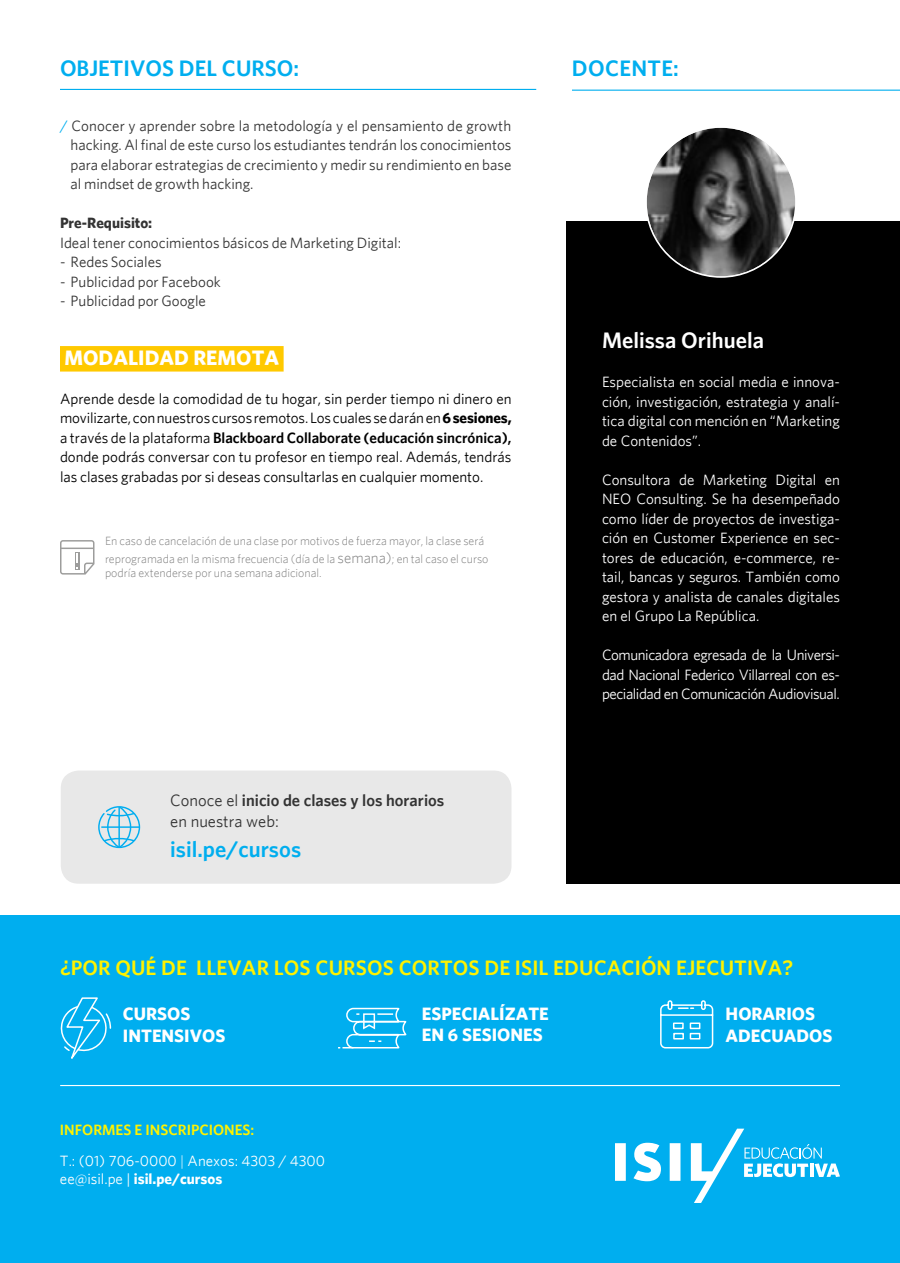
<style>
.page{position:relative;width:900px;height:1263px;background:#fff}
.page>*{position:absolute;margin:0;border:0;box-sizing:border-box;transform-origin:0 0}
.t1{font:600 22.5px "Whitney";color:#00aeef}
.t2{font:600 22.5px "Whitney";color:#fff}
.t3{font:600 21px "Whitney";letter-spacing:.005em;color:#fff200}
.t4{font:700 21px "Whitney";color:#fff}
.t5{font:700 18px/21.6px "Whitney";color:#fff}
.t6{font:600 16.5px/21px "Whitney";color:#333}
.t7{font:15px/19.5px "Whitney";color:#fff;text-align:justify}
.t8{font:15px/19.5px "Whitney";color:#333;text-align:justify}
.t9{font:15px/19.5px "Whitney";color:#000;text-align:justify}
.t10{font:700 15px "Whitney";color:#fff}
.t11{font:700 15px "Whitney";color:#333}
.t12{font:300 12px/18px "Whitney";color:#808080}
.s1{color:#00aeef}
.s2{font-weight:700}
.s3{font-weight:600}
.s4{font-size:15px}
.s5{font-weight:400}
.s6{font-weight:600;color:#fff200}
.s7{font-weight:300}
</style>
<div class="page">
<div style="left:566px;top:221px;width:334px;height:663px;background:#000"></div>
<hr style="left:60px;top:89px;width:476px;height:1px;background:#00aeef">
<hr style="left:572px;top:90px;width:328px;height:1px;background:#00aeef">
<div style="left:60px;top:346px;width:224px;height:26px;background:#ffc900"></div>
<svg style="left:60px;top:540px;width:34px;height:35px"></svg>
<div style="left:61px;top:770px;width:451px;height:114px;background:#e8e8e8;border-radius:18px"></div>
<svg style="left:98px;top:806px;width:42px;height:42px"></svg>
<img style="left:647px;top:128px;width:148px;height:148px;border-radius:74px">
<div style="left:0;top:916px;width:900px;height:347px;background:#00aeef"></div>
<svg style="left:660px;top:1000px;width:54px;height:49px"></svg>
<svg style="left:60px;top:997px;width:52px;height:62px"></svg>
<svg style="left:338px;top:1007px;width:69px;height:42px"></svg>
<svg style="left:615px;top:1129px;width:225px;height:74px"></svg>
<hr style="left:60px;top:1085px;width:780px;height:1px;background:#fff">
<h1 class="t1" style="left:60px;top:55px;width:241px">OBJETIVOS DEL CURSO:</h1>
<p class="t8" style="left:70px;top:115px;width:443px;text-indent:-10px"><span class="s1">/</span> Conocer y aprender sobre la metodología y el pensamiento de growth hacking. Al final de este curso los estudiantes tendrán los conocimientos para elaborar estrategias de crecimiento y medir su rendimiento en base al mindset de growth hacking.</p>
<p class="t11" style="left:60px;top:214px;width:94px">Pre-Requisito:</p>
<p class="t8" style="left:60px;top:232px;width:343px">Ideal tener conocimientos básicos de Marketing Digital:</p>
<p class="t8" style="left:60px;top:252px;width:103px">- Redes Sociales</p>
<p class="t8" style="left:60px;top:271px;width:162px">- Publicidad por Facebook</p>
<p class="t8" style="left:60px;top:291px;width:147px">- Publicidad por Google</p>
<h2 class="t4" style="left:64px;top:345px;width:216px">MODALIDAD REMOTA</h2>
<p class="t9" style="left:60px;top:388px;width:453px">Aprende desde la comodidad de tu hogar, sin perder tiempo ni dinero en movilizarte, con nuestros cursos remotos. Los cuales se darán en <span class="s2">6 sesiones, </span>a través de la plataforma <span class="s3">Blackboard Collaborate (educación sincrónica), </span>donde podrás conversar con tu profesor en tiempo real. Además, tendrás las clases grabadas por si deseas consultarlas en cualquier momento.</p>
<p class="t12" style="left:105px;top:531px;width:385px">En caso de cancelación de una clase por motivos de fuerza mayor, la clase será reprogramada en la misma frecuencia (día de la <span class="s4">semana)</span>; en tal caso el curso</p>
<p class="t12" style="left:105px;top:564px;width:218px">podría extenderse por una semana adicional.</p>
<p class="t6" style="left:170px;top:789px;width:276px"><span class="s5">Conoce el</span> inicio de clases y los horarios <span class="s5">en nuestra web:</span></p>
<h1 class="t1" style="left:170px;top:836px;width:132px">isil.pe/cursos</h1>
<h1 class="t1" style="left:572px;top:55px;width:109px">DOCENTE:</h1>
<h1 class="t2" style="left:602px;top:327px;width:164px">Melissa Orihuela</h1>
<p class="t7" style="left:602px;top:372px;width:240px">Especialista en social media e innova&shy;ción, investigación, estrategia y analí&shy;tica digital con mención en “Marketing de Contenidos”.</p>
<p class="t7" style="left:602px;top:470px;width:240px">Consultora de Marketing Digital en NEO Consulting. Se ha desempeñado como líder de proyectos de investiga&shy;ción en Customer Experience en sec&shy;tores de educación, e-commerce, re&shy;tail, bancas y seguros. También como gestora y analista de canales digitales en el Grupo La República.</p>
<p class="t7" style="left:602px;top:645px;width:240px">Comunicadora egresada de la Universi&shy;dad Nacional Federico Villarreal con es&shy;pecialidad en Comunicación Audiovisual.</p>
<h2 class="t3" style="left:60px;top:955px;width:735px">¿POR QUÉ DE LLEVAR LOS CURSOS CORTOS DE ISIL EDUCACIÓN EJECUTIVA?</h2>
<p class="t5" style="left:123px;top:1002px;width:104px">CURSOS<br>INTENSIVOS</p>
<p class="t7" style="left:60px;top:1113px;width:267px;line-height:31.2px"><span class="s6">INFORMES E INSCRIPCIONES:<br></span>T.: (01) 706-0000 <span class="s7">|</span> Anexos: 4303 / 4300</p>
<p class="t10" style="left:60px;top:1169px;width:164px"><span class="s5">ee@isil.pe |</span> isil.pe/cursos</p>
<p class="t5" style="left:422px;top:1002px;width:129px">ESPECIALÍZATE<br>EN 6 SESIONES</p>
<p class="t5" style="left:726px;top:1002px;width:108px">HORARIOS<br>ADECUADOS</p>
</div>
